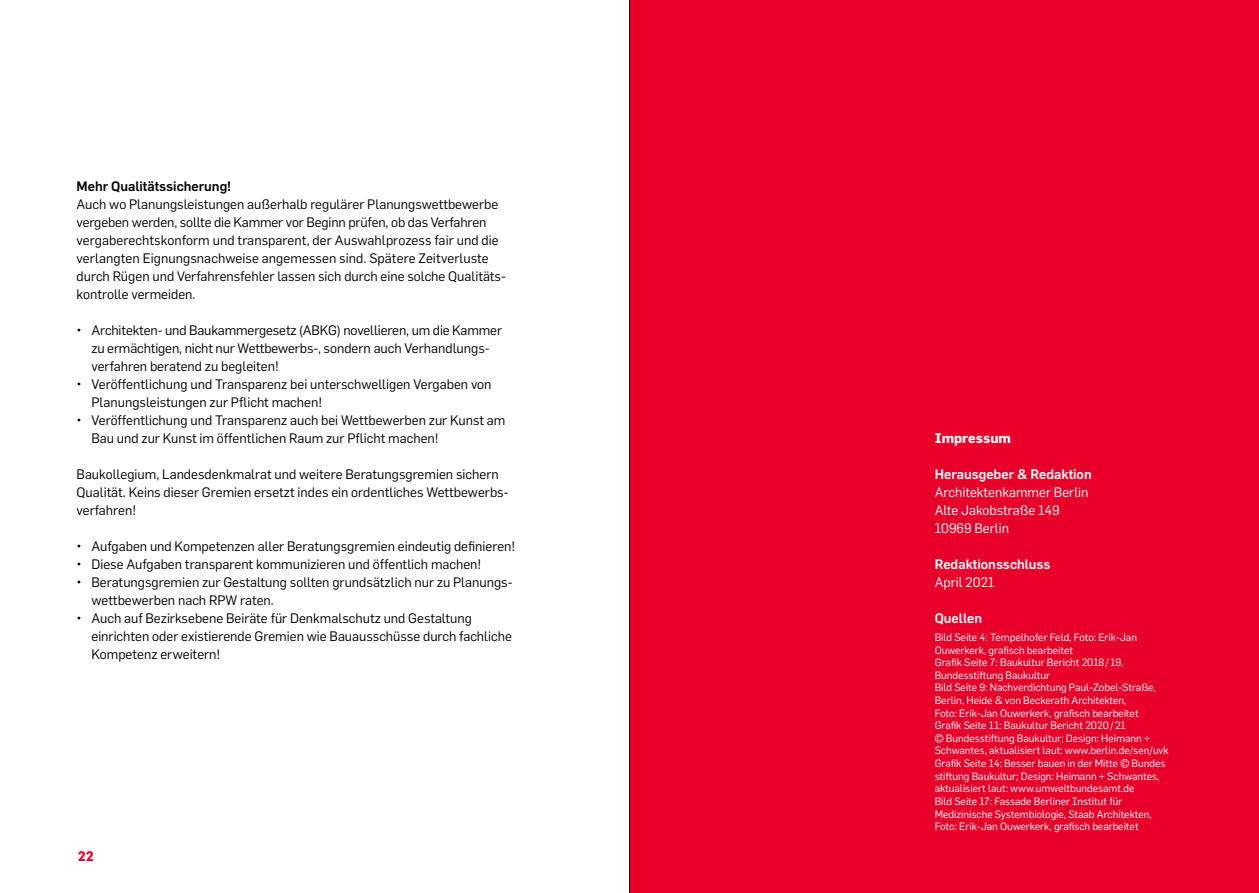
<style>
.page{position:relative;width:1259px;height:893px;background:#fff}
.page>*{position:absolute;margin:0;border:0;box-sizing:border-box;transform-origin:0 0}
.t1{font:13.5px/18px "Flama";color:#000}
.t2{font:13.5px/18px "Flama";color:#fff}
.t3{font:500 13.5px/18px "Flama";color:#fff}
.t4{font:700 13.5px "Flama";color:#fff}
.t5{font:700 13.5px "Flama";color:#e7002a}
.t6{font:10.5px/12.6px "Flama";color:#fff}
.s1{font-weight:500}
.s2{font-weight:400}
</style>
<div class="page">
<div style="left:629px;top:0;width:630px;height:893px;background:#e7002a"></div>
<hr style="left:629px;top:0;width:1px;height:893px;background:#000">
<p class="t1" style="left:77px;top:177px;width:430px"><span class="s1">Mehr Qualitätssicherung!<br></span>Auch wo Planungsleistungen außerhalb regulärer Planungswettbewerbe vergeben werden, sollte die Kammer vor Beginn prüfen, ob das Verfahren vergaberechtskonform und transparent, der Auswahlprozess fair und die verlangten Eignungsnachweise angemessen sind. Spätere Zeitverluste durch Rügen und Verfahrensfehler lassen sich durch eine solche Qualitäts&shy;kontrolle vermeiden.</p>
<p class="t1" style="left:91px;top:321px;width:412px;text-indent:-15px">• Architekten- und Baukammergesetz (ABKG) novellieren, um die Kammer zu ermächtigen, nicht nur Wettbewerbs-, sondern auch Verhandlungs&shy;verfahren beratend zu begleiten!</p>
<p class="t1" style="left:91px;top:375px;width:402px;text-indent:-15px">• Veröffentlichung und Transparenz bei unterschwelligen Vergaben von<br>Planungsleistungen zur Pflicht machen!</p>
<p class="t1" style="left:91px;top:411px;width:415px;text-indent:-15px">• Veröffentlichung und Transparenz auch bei Wettbewerben zur Kunst am<br>Bau und zur Kunst im öffentlichen Raum zur Pflicht machen!</p>
<p class="t1" style="left:77px;top:465px;width:433px">Baukollegium, Landesdenkmalrat und weitere Beratungsgremien sichern<br>Qualität. Keins dieser Gremien ersetzt indes ein ordentliches Wettbewerbs&shy;verfahren!</p>
<p class="t1" style="left:77px;top:537px;width:440px">• Aufgaben und Kompetenzen aller Beratungsgremien eindeutig definieren!</p>
<p class="t1" style="left:77px;top:554px;width:406px">• Diese Aufgaben transparent kommunizieren und öffentlich machen!</p>
<p class="t1" style="left:91px;top:572px;width:422px;text-indent:-15px">• Beratungsgremien zur Gestaltung sollten grundsätzlich nur zu Planungs&shy;wettbewerben nach RPW raten.</p>
<p class="t1" style="left:91px;top:608px;width:422px;text-indent:-15px">• Auch auf Bezirksebene Beiräte für Denkmalschutz und Gestaltung einrichten oder existierende Gremien wie Bauausschüsse durch fachliche<br>Kompetenz erweitern!</p>
<p class="t5" style="left:78px;top:847px;width:17px">22</p>
<p class="t4" style="left:934px;top:428px;width:78px">Impressum</p>
<p class="t2" style="left:934px;top:464px;width:159px"><span class="s1">Herausgeber &amp; Redaktion<br></span>Architektenkammer Berlin<br>Alte Jakobstraße 149<br>10969 Berlin</p>
<p class="t3" style="left:934px;top:554px;width:117px">Redaktionsschluss<br><span class="s2">April 2021</span></p>
<p class="t3" style="left:934px;top:608px;width:49px">Quellen</p>
<p class="t6" style="left:934px;top:630px;width:236px">Bild Seite 4: Tempelhofer Feld, Foto: Erik-Jan Ouwerkerk, grafisch bearbeitet<br>Grafik Seite 7: Baukultur Bericht 2018 / 19, Bundesstiftung Baukultur<br>Bild Seite 9: Nachverdichtung Paul-Zobel-Straße, Berlin, Heide &amp; von Beckerath Architekten,<br>Foto: Erik-Jan Ouwerkerk, grafisch bearbeitet<br>Grafik Seite 11: Baukultur Bericht 2020 / 21<br>© Bundesstiftung Baukultur; Design: Heimann + Schwantes, aktualisiert laut: www.berlin.de/sen/uvk Grafik Seite 14: Besser bauen in der Mitte © Bundes stiftung Baukultur; Design: Heimann + Schwantes, aktualisiert laut: www.umweltbundesamt.de<br>Bild Seite 17: Fassade Berliner Institut für Medizinische Systembiologie, Staab Architekten, Foto: Erik-Jan Ouwerkerk, grafisch bearbeitet</p>
</div>
